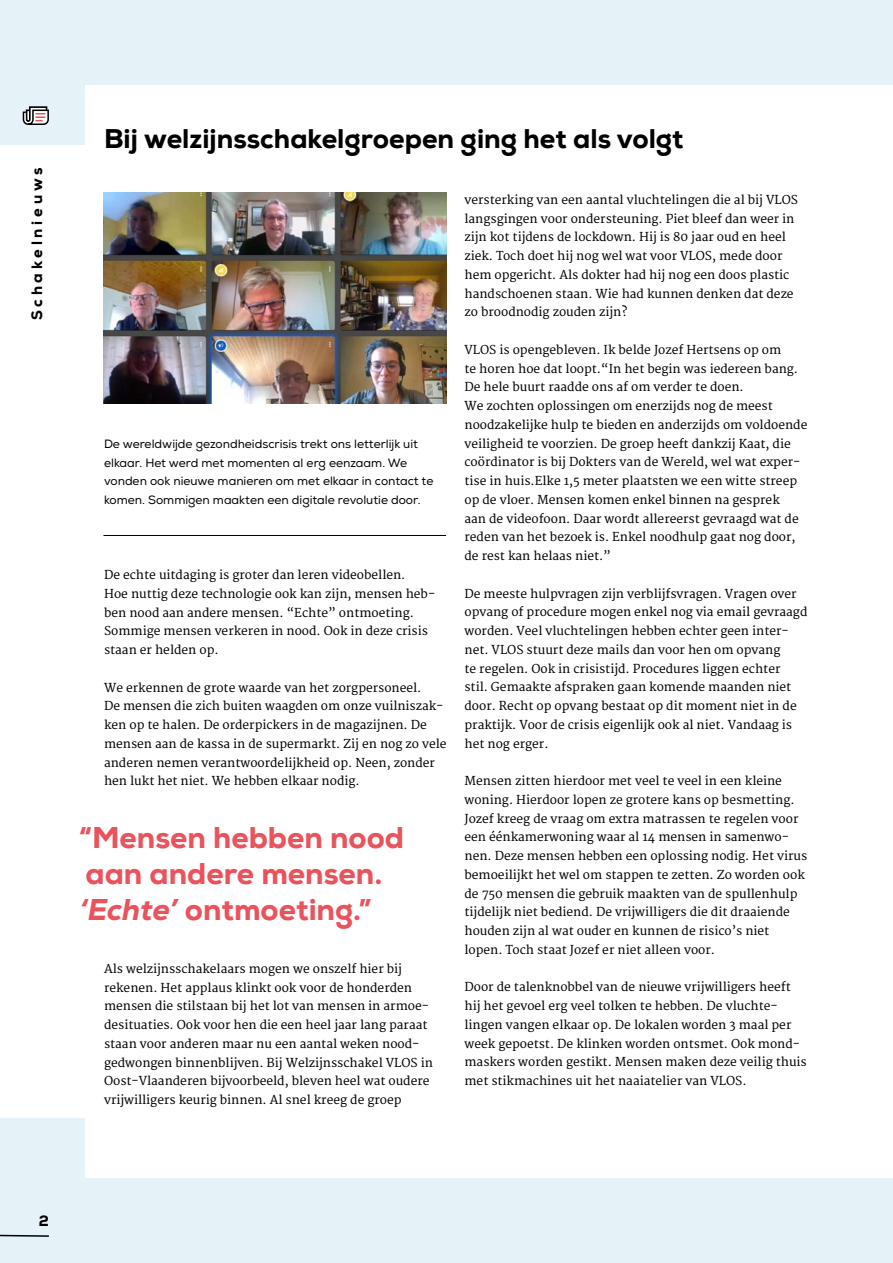
<style>
.page{position:relative;width:893px;height:1263px;background:#fff}
.page>*{position:absolute;margin:0;border:0;box-sizing:border-box;transform-origin:0 0}
.t1{font:800 30px/36px "Nexa";color:#ea535c}
.t2{font:800 27px "Nexa";color:#000}
.t3{font:800 15px "Nexa";letter-spacing:.25em;color:#000}
.t4{font:12px/18.8px "Merriweather";color:#000}
.t5{font:12px/18.8px "Nexa";color:#000}
.s1{font-style:italic}
</style>
<div class="page">
<div style="left:0;top:1118px;width:893px;height:145px;background:#e5f2f7"></div>
<div style="left:0;top:0;width:893px;height:145px;background:#e5f2f7"></div>
<div style="left:85px;top:85px;width:808px;height:1093px;background:#fff"></div>
<svg style="left:0;top:1234px;width:49px;height:3px"></svg>
<svg style="left:22px;top:106px;width:27px;height:19px"></svg>
<hr style="left:103px;top:535px;width:343px;height:1px;background:#000">
<img style="left:103px;top:193px;width:343px;height:211px">
<p class="t3" style="left:27px;top:320px;width:154px;rotate:-90deg">Schakelnieuws</p>
<h2 class="t2" style="left:104px;top:121px;width:581px">Bij welzijnsschakelgroepen ging het als volgt</h2>
<p class="t5" style="left:104px;top:434px;width:331px">De wereldwijde gezondheidscrisis trekt ons letterlijk uit elkaar. Het werd met momenten al erg eenzaam. We vonden ook nieuwe manieren om met elkaar in contact te komen. Sommigen maakten een digitale revolutie door.</p>
<p class="t4" style="left:104px;top:566px;width:333px">De echte uitdaging is groter dan leren videobellen.<br>Hoe nuttig deze technologie ook kan zijn, mensen heb&shy;ben nood aan andere mensen. “Echte” ontmoeting.<br>Sommige mensen verkeren in nood. Ook in deze crisis staan er helden op.</p>
<p class="t4" style="left:104px;top:678px;width:344px">We erkennen de grote waarde van het zorgpersoneel.<br>De mensen die zich buiten waagden om onze vuilniszak&shy;ken op te halen. De orderpickers in de magazijnen. De mensen aan de kassa in de supermarkt. Zij en nog zo vele anderen nemen verantwoordelijkheid op. Neen, zonder hen lukt het niet. We hebben elkaar nodig.</p>
<h1 class="t1" style="left:79px;top:820px;width:327px">“Mensen hebben nood aan andere mensen. <span class="s1">‘Echte’</span> ontmoeting.”</h1>
<p class="t4" style="left:104px;top:960px;width:330px">Als welzijnsschakelaars mogen we onszelf hier bij rekenen. Het applaus klinkt ook voor de honderden mensen die stilstaan bij het lot van mensen in armoe&shy;desituaties. Ook voor hen die een heel jaar lang paraat staan voor anderen maar nu een aantal weken nood&shy;gedwongen binnenblijven. Bij Welzijnsschakel VLOS in Oost-Vlaanderen bijvoorbeeld, bleven heel wat oudere vrijwilligers keurig binnen. Al snel kreeg de groep</p>
<p class="t4" style="left:464px;top:191px;width:335px">versterking van een aantal vluchtelingen die al bij VLOS langsgingen voor ondersteuning. Piet bleef dan weer in zijn kot tijdens de lockdown. Hij is 80 jaar oud en heel ziek. Toch doet hij nog wel wat voor VLOS, mede door hem opgericht. Als dokter had hij nog een doos plastic handschoenen staan. Wie had kunnen denken dat deze zo broodnodig zouden zijn?</p>
<p class="t4" style="left:464px;top:341px;width:344px">VLOS is opengebleven. Ik belde Jozef Hertsens op om<br>te horen hoe dat loopt.“In het begin was iedereen bang.<br>De hele buurt raadde ons af om verder te doen.<br>We zochten oplossingen om enerzijds nog de meest noodzakelijke hulp te bieden en anderzijds om voldoende veiligheid te voorzien. De groep heeft dankzij Kaat, die coördinator is bij Dokters van de Wereld, wel wat exper&shy;tise in huis.Elke 1,5 meter plaatsten we een witte streep op de vloer. Mensen komen enkel binnen na gesprek<br>aan de videofoon. Daar wordt allereerst gevraagd wat de reden van het bezoek is. Enkel noodhulp gaat nog door, de rest kan helaas niet.”</p>
<p class="t4" style="left:464px;top:584px;width:344px">De meeste hulpvragen zijn verblijfsvragen. Vragen over opvang of procedure mogen enkel nog via email gevraagd worden. Veel vluchtelingen hebben echter geen inter&shy;net. VLOS stuurt deze mails dan voor hen om opvang<br>te regelen. Ook in crisistijd. Procedures liggen echter<br>stil. Gemaakte afspraken gaan komende maanden niet door. Recht op opvang bestaat op dit moment niet in de praktijk. Voor de crisis eigenlijk ook al niet. Vandaag is het nog erger.</p>
<p class="t4" style="left:464px;top:772px;width:344px">Mensen zitten hierdoor met veel te veel in een kleine woning. Hierdoor lopen ze grotere kans op besmetting.<br>Jozef kreeg de vraag om extra matrassen te regelen voor een éénkamerwoning waar al 14 mensen in samenwo&shy;nen. Deze mensen hebben een oplossing nodig. Het virus bemoeilijkt het wel om stappen te zetten. Zo worden ook de 750 mensen die gebruik maakten van de spullenhulp tijdelijk niet bediend. De vrijwilligers die dit draaiende houden zijn al wat ouder en kunnen de risico’s niet lopen. Toch staat Jozef er niet alleen voor.</p>
<p class="t4" style="left:464px;top:978px;width:344px">Door de talenknobbel van de nieuwe vrijwilligers heeft hij het gevoel erg veel tolken te hebben. De vluchte&shy;lingen vangen elkaar op. De lokalen worden 3 maal per week gepoetst. De klinken worden ontsmet. Ook mond&shy;maskers worden gestikt. Mensen maken deze veilig thuis met stikmachines uit het naaiatelier van VLOS.</p>
<p class="t3" style="left:39px;top:1211px;width:12px">2</p>
</div>
